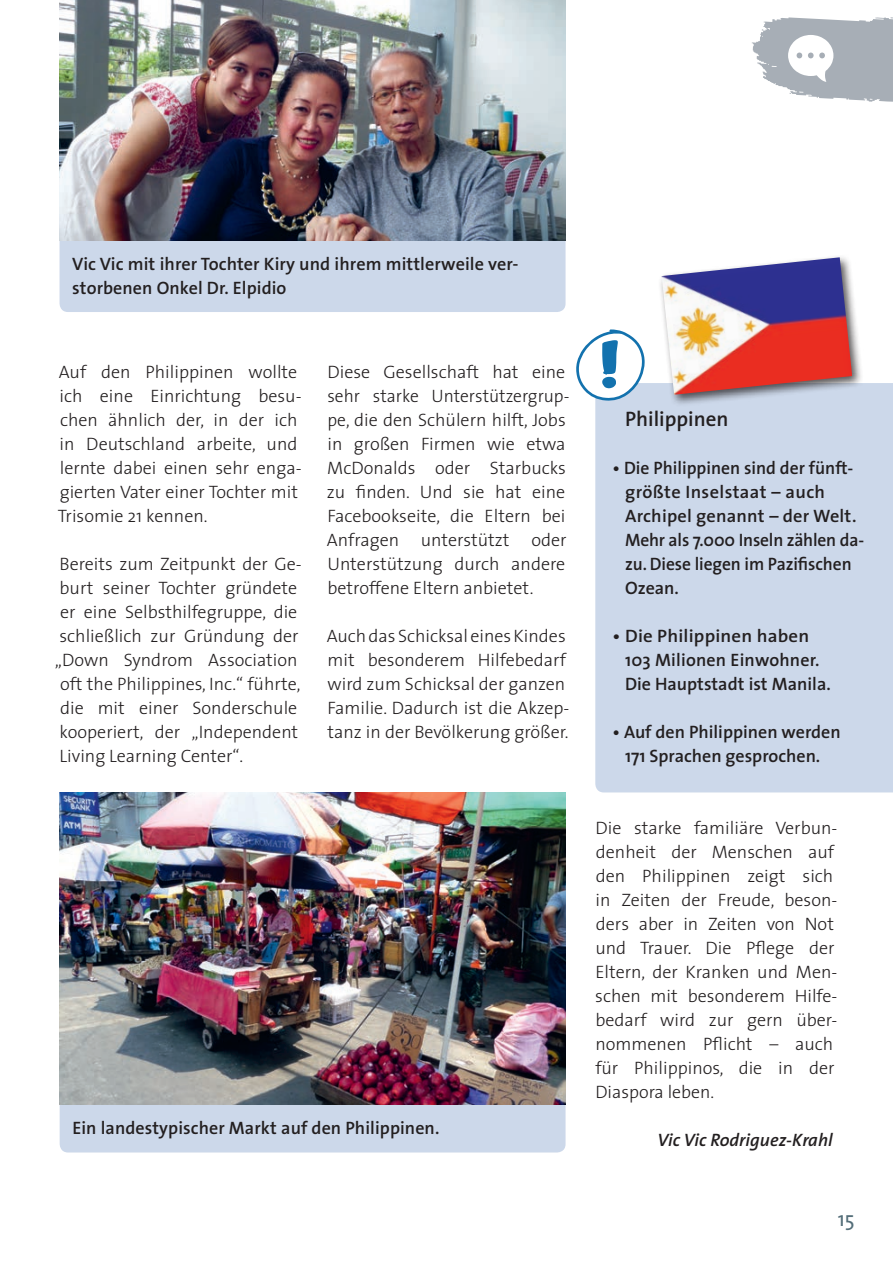
<style>
.page{position:relative;width:893px;height:1263px;background:#fff}
.page>*{position:absolute;margin:0;border:0;box-sizing:border-box;transform-origin:0 0}
.t1{font:600 21px "The Sans";color:#231f20}
.t2{font:21px "The Sans";color:#546e79}
.t3{font:300 18px/24px "The Sans";color:#231f20}
.t4{font:600 18px/24px "The Sans";color:#231f20}
.t5{font:600 18px/24px "The Sans B6";letter-spacing:.005em;color:#231f20}
.t6{font:600 18px/24px "The Sans";color:#231f20;scale:1.05 1}
.t7{font:italic 600 18px "The Sans";color:#231f20}
</style>
<div class="page">
<div style="left:595px;top:383px;width:298px;height:409px;background:#ccd8ea"></div>
<svg style="left:576px;top:329px;width:69px;height:72px"></svg>
<div style="left:658px;top:254px;width:206px;height:153px;background:#231f20;opacity:.75"></div>
<img style="left:662px;top:257px;width:190px;height:138px">
<div style="left:60px;top:183px;width:506px;height:129px;background:#ccd8ea;border-radius:9px"></div>
<div style="left:60px;top:1062px;width:506px;height:90px;background:#ccd8ea;border-radius:9px"></div>
<img style="left:60px;top:0;width:506px;height:240px">
<img style="left:60px;top:792px;width:505px;height:312px">
<svg style="left:752px;top:17px;width:141px;height:85px"></svg>
<p class="t5" style="left:72px;top:253px;width:448px">Vic Vic mit ihrer Tochter Kiry und ihrem mittlerweile ver&shy;storbenen Onkel Dr. Elpidio</p>
<p class="t3" style="left:58px;top:359px;width:245px">Auf den Philippinen wollte ich eine Einrichtung besu&shy;chen ähnlich der, in der ich in Deutschland arbeite, und lernte dabei einen sehr enga&shy;gierten Vater einer Tochter mit<br>Trisomie 21 kennen.</p>
<p class="t3" style="left:55px;top:551px;width:248px">Bereits zum Zeitpunkt der Ge&shy;burt seiner Tochter gründete er eine Selbsthilfegruppe, die schließlich zur Gründung der „Down Syndrom Association oft the Philippines, Inc.“ führte, die mit einer Sonderschule kooperiert, der „Independent<br>Living Learning Center“.</p>
<p class="t3" style="left:327px;top:359px;width:244px">Diese Gesellschaft hat eine sehr starke Unterstützergrup&shy;pe, die den Schülern hilft, Jobs in großen Firmen wie etwa<br>McDonalds oder Starbucks zu finden. Und sie hat eine<br>Facebookseite, die Eltern bei<br>Anfragen unterstützt oder<br>Unterstützung durch andere betroffene Eltern anbietet.</p>
<p class="t3" style="left:327px;top:623px;width:244px">Auch das Schicksal eines Kindes mit besonderem Hilfebedarf wird zum Schicksal der ganzen<br>Familie. Dadurch ist die Akzep&shy;tanz in der Bevölkerung größer.</p>
<p class="t5" style="left:72px;top:1117px;width:368px">Ein landestypischer Markt auf den Philippinen.</p>
<p class="t1" style="left:625px;top:401px;width:105px">Philippinen</p>
<p class="t4" style="left:625px;top:455px;width:241px;text-indent:-13px">• Die Philippinen sind der fünft&shy;größte Inselstaat – auch<br>Archipel genannt – der Welt.<br>Mehr als 7.000 Inseln zählen da&shy;zu. Diese liegen im Pazifischen<br>Ozean.</p>
<p class="t6" style="left:625px;top:623px;width:197px;text-indent:-13px">• Die Philippinen haben<br>103 Milionen Einwohner.<br>Die Hauptstadt ist Manila.</p>
<p class="t4" style="left:612px;top:719px;width:230px;text-align:center">• Auf den Philippinen werden<br>171 Sprachen gesprochen.</p>
<p class="t3" style="left:595px;top:815px;width:244px">Die starke familiäre Verbun&shy;denheit der Menschen auf den Philippinen zeigt sich in Zeiten der Freude, beson&shy;ders aber in Zeiten von Not und Trauer. Die Pflege der<br>Eltern, der Kranken und Men&shy;schen mit besonderem Hilfe&shy;bedarf wird zur gern über&shy;nommenen Pflicht – auch für Philippinos, die in der<br>Diaspora leben.</p>
<p class="t7" style="left:658px;top:1125px;width:177px">Vic Vic Rodriguez-Krahl</p>
<p class="t2" style="left:838px;top:1201px;width:18px">15</p>
</div>
